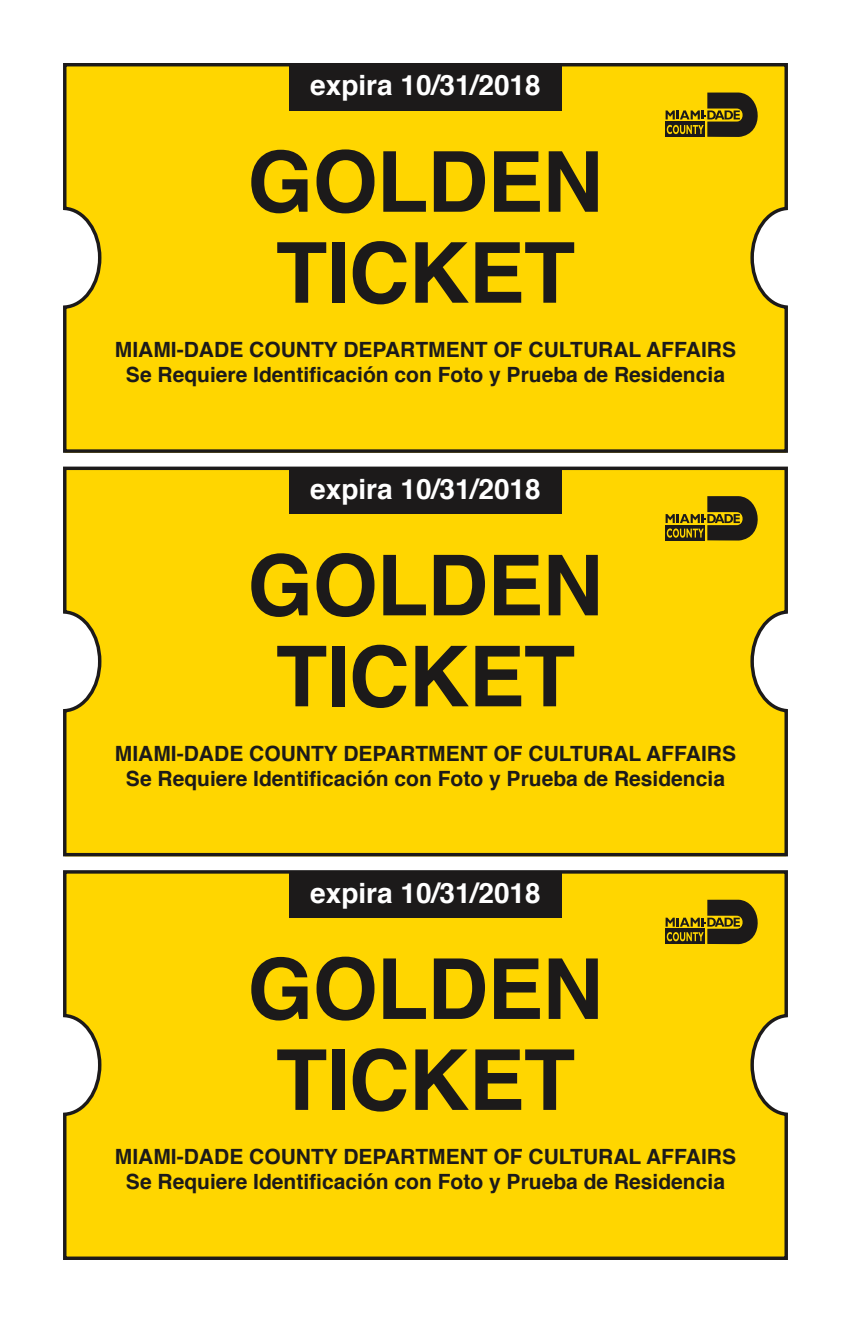
<style>
.page{position:relative;width:851px;height:1323px;background:#fff}
.page>*{position:absolute;margin:0;border:0;box-sizing:border-box;transform-origin:0 0}
.t1{font:700 84px/91px "Helvetica";letter-spacing:-.01em;color:#1c1a1a;text-align:center}
.t2{font:700 28px "Helvetica";color:#fff}
.t3{font:700 21px/25.2px "Helvetica";color:#1c1a1a;text-align:center}
</style>
<div class="page">
<div style="left:63px;top:63px;width:725px;height:390px;background:#ffd600"></div>
<div style="left:289px;top:66px;width:272px;height:45px;background:#1c1a1a"></div>
<svg style="left:665px;top:92px;width:101px;height:45px;background:#836f0e"></svg>
<div style="left:63px;top:466px;width:725px;height:391px;background:#ffd600"></div>
<div style="left:289px;top:469px;width:272px;height:45px;background:#1c1a1a"></div>
<svg style="left:665px;top:496px;width:101px;height:45px;background:#836f0e"></svg>
<div style="left:63px;top:870px;width:725px;height:390px;background:#ffd600"></div>
<div style="left:289px;top:873px;width:272px;height:45px;background:#1c1a1a"></div>
<svg style="left:665px;top:900px;width:101px;height:44px;background:#806d0e"></svg>
<h2 class="t2" style="left:310px;top:63px;width:232px">expira 10/31/2018</h2>
<h1 class="t1" style="left:248px;top:138px;width:357px">GOLDEN<br>TICKET</h1>
<p class="t3" style="left:115px;top:337px;width:622px">MIAMI-DADE COUNTY DEPARTMENT OF CULTURAL AFFAIRS<br>Se Requiere Identificación con Foto y Prueba de Residencia</p>
<h2 class="t2" style="left:310px;top:467px;width:232px">expira 10/31/2018</h2>
<h1 class="t1" style="left:248px;top:541px;width:357px">GOLDEN<br>TICKET</h1>
<p class="t3" style="left:115px;top:741px;width:622px">MIAMI-DADE COUNTY DEPARTMENT OF CULTURAL AFFAIRS<br>Se Requiere Identificación con Foto y Prueba de Residencia</p>
<h2 class="t2" style="left:310px;top:870px;width:232px">expira 10/31/2018</h2>
<h1 class="t1" style="left:248px;top:945px;width:357px">GOLDEN<br>TICKET</h1>
<p class="t3" style="left:115px;top:1144px;width:622px">MIAMI-DADE COUNTY DEPARTMENT OF CULTURAL AFFAIRS<br>Se Requiere Identificación con Foto y Prueba de Residencia</p>
</div>
